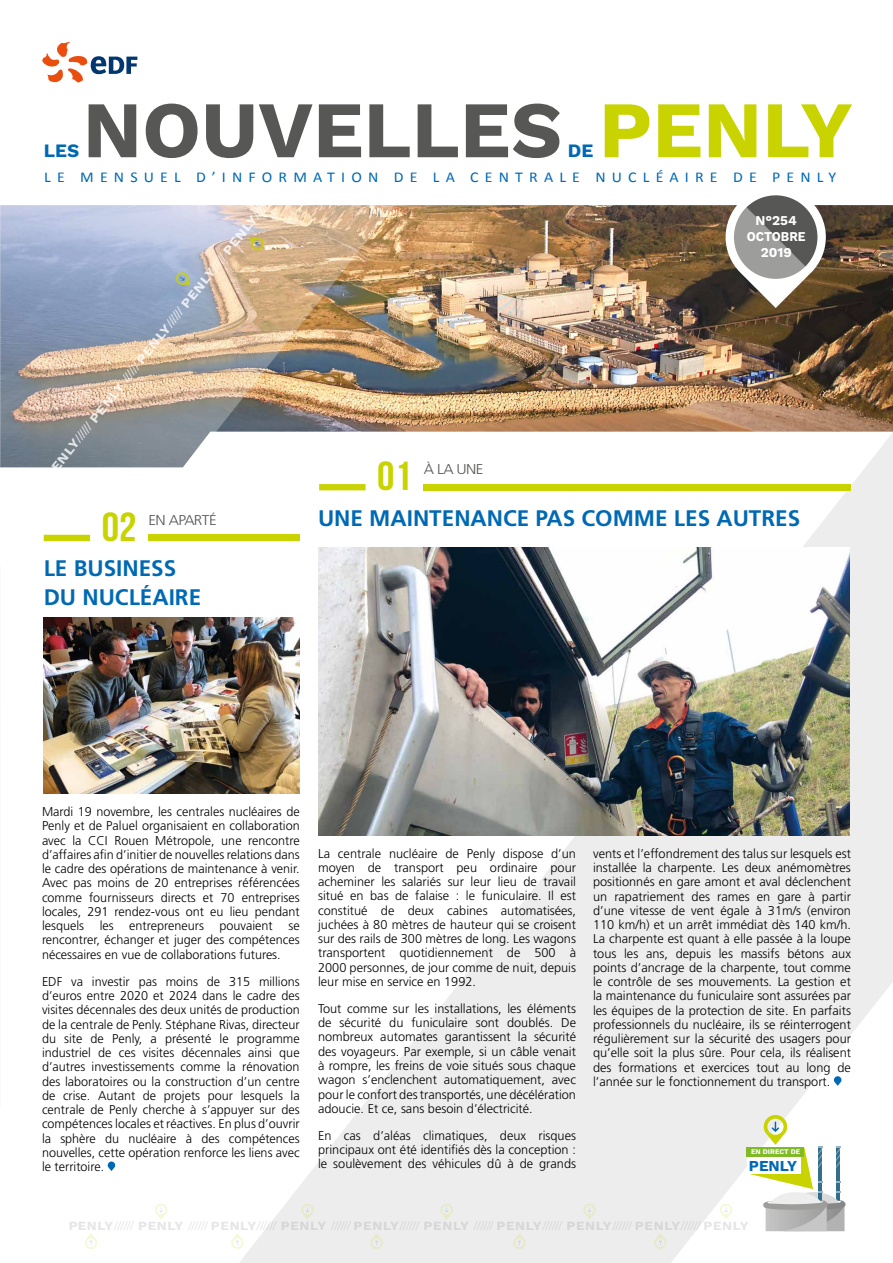
<style>
.page{position:relative;width:893px;height:1263px;background:#fff}
.page>*{position:absolute;margin:0;border:0;box-sizing:border-box;transform-origin:0 0}
.t1{font:700 80.1px "Work Sans";color:#575756}
.t2{font:700 80.1px "Work Sans";color:#c8d300}
.t3{font:40.65px "Bebas Neue";color:#c8d300;scale:1.08 1}
.t4{font:700 22.5px/28.5px "Frutiger";color:#0069b4}
.t5{font:700 18.9px "Work Sans";color:#0069b4}
.t6{font:700 15.15px "Work Sans";color:#0069b4}
.t7{font:15px "Calibri";letter-spacing:.39em;color:#0069b4;scale:1.06 1}
.t8{font:300 14.25px "Frutiger";letter-spacing:-.04em;color:#575756;scale:1.08 1}
.t9{font:700 13.5px/16.2px "Work Sans";color:#fff;text-align:center}
.t10{font:300 12.75px/14.2px "Frutiger";color:#000;text-align:justify}
.t11{font:300 12.75px "Frutiger";color:#fff;scale:1.08 1}
.t12{font:700 7.05px "Work Sans";color:#fff}
.s1{font-family:"Work Sans";font-weight:700}
</style>
<div class="page">
<svg style="left:239px;top:467px;width:654px;height:796px;fill:#ededed"></svg>
<img style="left:412px;top:205px;width:481px;height:262px">
<hr style="left:0;top:563px;width:1px;height:545px;background:#ededed">
<img style="left:0;top:205px;width:412px;height:500px">
<svg style="left:250px;top:238px;width:15px;height:13px"></svg>
<svg style="left:175px;top:271px;width:15px;height:14px"></svg>
<div style="left:319px;top:484px;width:46px;height:6px;background:#c8d300"></div>
<div style="left:423px;top:484px;width:428px;height:6px;background:#c8d300"></div>
<svg style="left:726px;top:195px;width:100px;height:113px"></svg>
<svg style="left:108px;top:1161px;width:7px;height:10px"></svg>
<div style="left:44px;top:535px;width:46px;height:6px;background:#c8d300"></div>
<div style="left:148px;top:535px;width:152px;height:6px;background:#c8d300"></div>
<hr style="left:836px;top:1147px;width:4px;height:53px;background:#317088">
<svg style="left:835px;top:1146px;width:5px;height:23px"></svg>
<div style="left:787px;top:1192px;width:53px;height:31px;background:#dadada;border-radius:50%"></div>
<hr style="left:818px;top:1147px;width:4px;height:53px;background:#317088">
<div style="left:769px;top:1192px;width:53px;height:31px;background:#ededed;border-radius:50%"></div>
<svg style="left:747px;top:1115px;width:75px;height:78px"></svg>
<div style="left:746px;top:1147px;width:58px;height:10px;background:#80ba27"></div>
<div style="left:747px;top:1157px;width:54px;height:17px;background:#fff"></div>
<svg style="left:763px;top:1199px;width:84px;height:32px"></svg>
<svg style="left:42px;top:42px;width:95px;height:41px"></svg>
<svg style="left:85px;top:1233px;width:12px;height:16px"></svg>
<svg style="left:231px;top:1233px;width:13px;height:16px"></svg>
<svg style="left:155px;top:1204px;width:12px;height:15px"></svg>
<svg style="left:370px;top:1233px;width:13px;height:16px"></svg>
<svg style="left:513px;top:1233px;width:13px;height:16px"></svg>
<svg style="left:654px;top:1233px;width:13px;height:16px"></svg>
<svg style="left:301px;top:1204px;width:13px;height:15px"></svg>
<svg style="left:440px;top:1204px;width:13px;height:15px"></svg>
<svg style="left:583px;top:1204px;width:13px;height:15px"></svg>
<svg style="left:720px;top:1204px;width:12px;height:15px"></svg>
<svg style="left:834px;top:1076px;width:7px;height:10px"></svg>
<img style="left:318px;top:547px;width:531px;height:289px">
<img style="left:44px;top:617px;width:256px;height:177px">
<p class="t11" style="left:10px;top:508px;width:556px;rotate:-51deg"><span class="s1">NLY</span>///// <span class="s1">PENLY</span>////// <span class="s1">PENLY</span> ////// <span class="s1">PENLY</span>////// <span class="s1">PENLY</span>///// <span class="s1">PENLY</span>////// <span class="s1">PENLY</span> ////// <span class="s1">PEN</span><sup>LY</sup>////// <sup>PENLY</sup></p>
<h1 class="t1" style="left:83px;top:84px;width:481px">NOUVELLES</h1>
<h1 class="t2" style="left:599px;top:84px;width:256px">PENLY</h1>
<h3 class="t5" style="left:44px;top:140px;width:37px">LES</h3>
<p class="t7" style="left:44px;top:168px;width:749px">LE MENSUEL D’INFORMATION DE LA CENTRALE NUCLÉAIRE DE PENLY</p>
<h3 class="t5" style="left:568px;top:140px;width:27px">DE</h3>
<p class="t9" style="left:747px;top:213px;width:60px">N°254<br>OCTOBRE<br>2019</p>
<h2 class="t3" style="left:377px;top:454px;width:34px">01</h2>
<p class="t8" style="left:424px;top:461px;width:57px">À LA UNE</p>
<h3 class="t4" style="left:318px;top:503px;width:484px">UNE MAINTENANCE PAS COMME LES AUTRES</h3>
<h2 class="t3" style="left:102px;top:504px;width:34px">02</h2>
<p class="t8" style="left:148px;top:512px;width:65px">EN APARTÉ</p>
<h3 class="t4" style="left:44px;top:554px;width:159px">LE BUSINESS<br>DU NUCLÉAIRE</h3>
<p class="t10" style="left:42px;top:805px;width:259px">Mardi 19 novembre, les centrales nucléaires de Penly et de Paluel organisaient en collaboration avec la CCI Rouen Métropole, une rencontre d’affaires afin d’initier de nouvelles relations dans le cadre des opérations de maintenance à venir.<br>Avec pas moins de 20 entreprises référencées comme fournisseurs directs et 70 entreprises locales, 291 rendez-vous ont eu lieu pendant lesquels les entrepreneurs pouvaient se rencontrer, échanger et juger des compétences nécessaires en vue de collaborations futures.</p>
<p class="t10" style="left:42px;top:974px;width:259px">EDF va investir pas moins de 315 millions d’euros entre 2020 et 2024 dans le cadre des visites décennales des deux unités de production de la centrale de Penly. Stéphane Rivas, directeur du site de Penly, a présenté le programme industriel de ces visites décennales ainsi que d’autres investissements comme la rénovation des laboratoires ou la construction d’un centre de crise. Autant de projets pour lesquels la centrale de Penly cherche à s’appuyer sur des compétences locales et réactives. En plus d’ouvrir la sphère du nucléaire à des compétences nouvelles, cette opération renforce les liens avec le territoire.</p>
<p class="t10" style="left:318px;top:846px;width:259px">La centrale nucléaire de Penly dispose d’un moyen de transport peu ordinaire pour acheminer les salariés sur leur lieu de travail situé en bas de falaise : le funiculaire. Il est constitué de deux cabines automatisées, juchées à 80 mètres de hauteur qui se croisent sur des rails de 300 mètres de long. Les wagons transportent quotidiennement de 500 à 2000 personnes, de jour comme de nuit, depuis leur mise en service en 1992.</p>
<p class="t10" style="left:318px;top:1001px;width:259px">Tout comme sur les installations, les éléments de sécurité du funiculaire sont doublés. De nombreux automates garantissent la sécurité des voyageurs. Par exemple, si un câble venait à rompre, les freins de voie situés sous chaque wagon s’enclenchent automatiquement, avec pour le confort des transportés, une décélération adoucie. Et ce, sans besoin d’électricité.</p>
<p class="t10" style="left:318px;top:1128px;width:259px">En cas d’aléas climatiques, deux risques principaux ont été identifiés dès la conception : le soulèvement des véhicules dû à de grands</p>
<p class="t10" style="left:593px;top:846px;width:259px">vents et l’effondrement des talus sur lesquels est installée la charpente. Les deux anémomètres positionnés en gare amont et aval déclenchent un rapatriement des rames en gare à partir d’une vitesse de vent égale à 31m/s (environ 110 km/h) et un arrêt immédiat dès 140 km/h.<br>La charpente est quant à elle passée à la loupe tous les ans, depuis les massifs bétons aux points d’ancrage de la charpente, tout comme le contrôle de ses mouvements. La gestion et la maintenance du funiculaire sont assurées par les équipes de la protection de site. En parfaits professionnels du nucléaire, ils se réinterrogent régulièrement sur la sécurité des usagers pour qu’elle soit la plus sûre. Pour cela, ils réalisent des formations et exercices tout au long de l’année sur le fonctionnement du transport.</p>
<p class="t12" style="left:751px;top:1148px;width:51px">EN DIRECT DE</p>
<p class="t6" style="left:749px;top:1157px;width:50px">PENLY</p>
</div>
